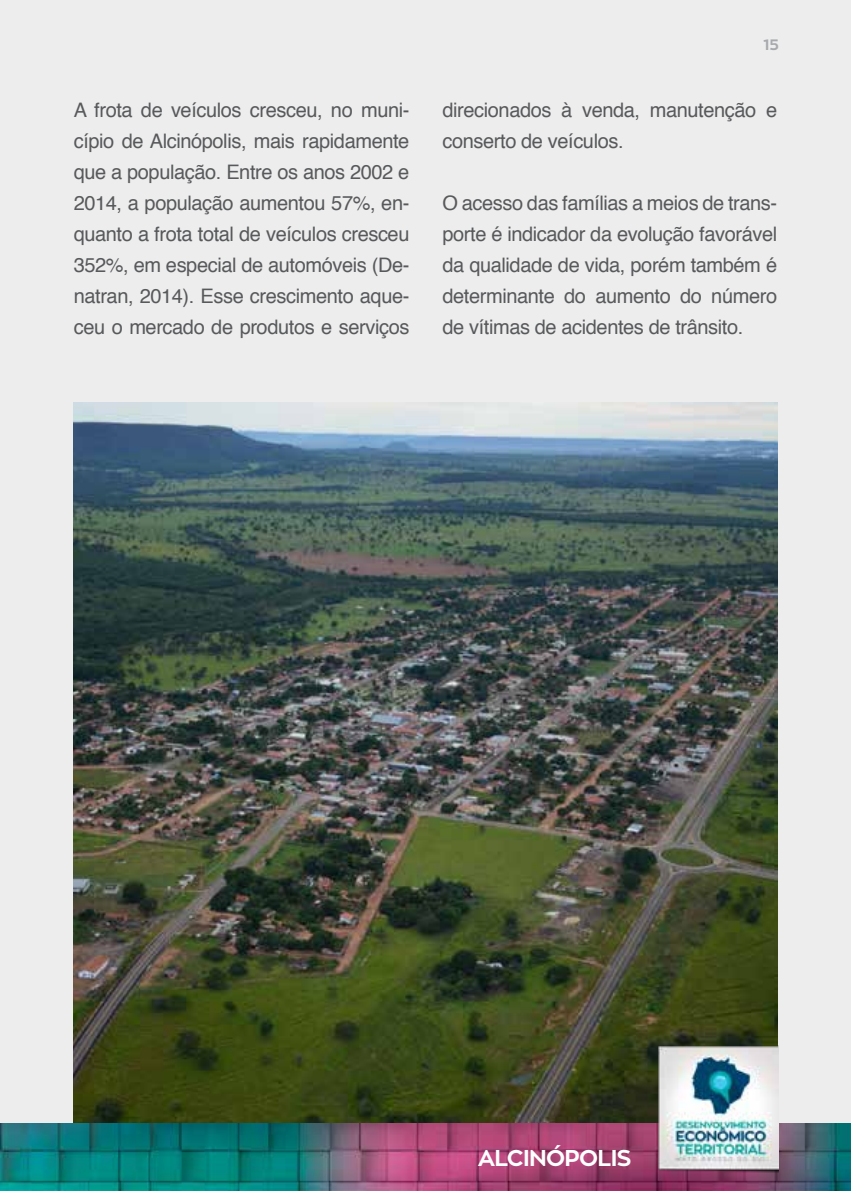
<style>
.page{position:relative;width:851px;height:1191px;background:#fff}
.page>*{position:absolute;margin:0;border:0;box-sizing:border-box;transform-origin:0 0}
.t1{font:700 22.8px "Zona Pro";letter-spacing:-.03em;color:#fff}
.t2{font:20px/31px "Helvetica";letter-spacing:-.02em;color:#58595b;text-align:justify}
.t3{font:700 15px "Zona Pro";color:#a7a9ac}
</style>
<div class="page">
<div style="left:0;top:0;width:850px;height:1191px;background:#ededee"></div>
<img style="left:74px;top:403px;width:703px;height:720px">
<img style="left:0;top:1123px;width:850px;height:68px">
<img style="left:655px;top:1043px;width:123px;height:130px">
<p class="t3" style="left:763px;top:35px;width:17px">15</p>
<p class="t2" style="left:74px;top:95px;width:337px">A frota de veículos cresceu, no muni&shy;cípio de Alcinópolis, mais rapidamente que a população. Entre os anos 2002 e 2014, a população aumentou 57%, en&shy;quanto a frota total de veículos cresceu 352%, em especial de automóveis (De&shy;natran, 2014). Esse crescimento aque&shy;ceu o mercado de produtos e serviços</p>
<p class="t2" style="left:442px;top:95px;width:336px">direcionados à venda, manutenção e conserto de veículos.</p>
<p class="t2" style="left:442px;top:188px;width:336px">O acesso das famílias a meios de trans&shy;porte é indicador da evolução favorável da qualidade de vida, porém também é determinante do aumento do número de vítimas de acidentes de trânsito.</p>
<p class="t1" style="left:478px;top:1143px;width:155px">ALCINÓPOLIS</p>
</div>
